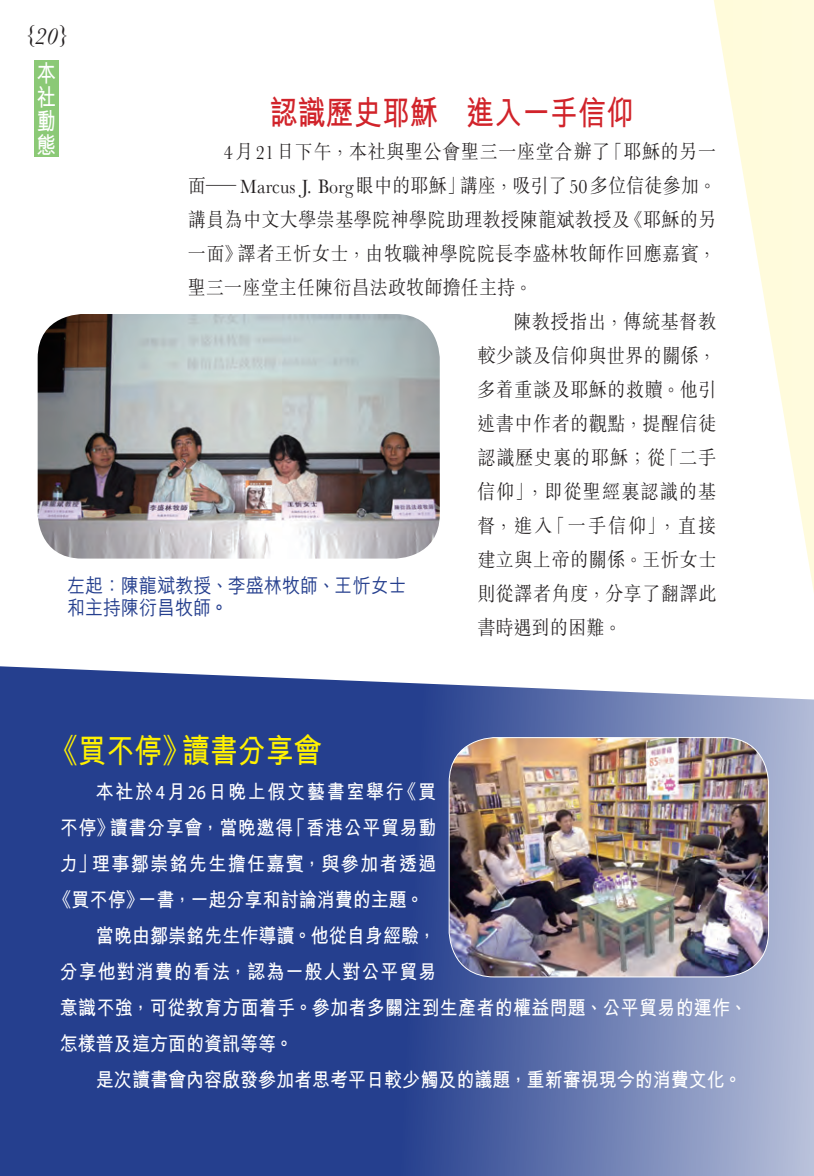
<style>
.page{position:relative;width:814px;height:1176px;background:#fff}
.page>*{position:absolute;margin:0;border:0;box-sizing:border-box;transform-origin:0 0}
._2012_newsletter_hei{font:700 33.6px "M Hei HK";color:#d1232a;scale:.83 1}
._2012_newsletter_hei-2{font:700 33.6px "M Hei HK";color:#fff101;scale:.83 1}
._2012_眉題{font:700 24px/24px "M Hei HK";color:#fff;text-align:justify;scale:.8 1}
._2012_number{font:italic 24px "Baskerville";color:#231f20}
._2012_newsletter_tex{font:300 20px/34px "M Sung HK";letter-spacing:.03em;color:#231f20;text-align:justify;scale:.9 1}
._2012_newsletter_tex-2{font:700 20px/36px "M Hei HK";letter-spacing:.015em;color:#fff;scale:.9 1}
._2012_caption{font:500 20px/22px "M Hei HK";letter-spacing:.005em;color:#253f8e;scale:.9 1}
._2012_newsletter_tex-3{font:700 20px "M Hei HK";letter-spacing:.035em;color:#fff;scale:.9 1}
._2012_newsletter_tex-4{font:700 20px "M Hei HK";letter-spacing:.075em;color:#fff;scale:.9 1}
._2012_newsletter_tex-5{font:700 20px "M Hei HK";letter-spacing:.09em;color:#fff;scale:.9 1}
.s1{font-family:"Baskerville";font-weight:400}
.s2{font-family:"Myriad Pro";font-weight:400}
</style>
<div class="page">
<svg style="left:714px;top:0;width:99px;height:586px;fill:#fffce0"></svg>
<svg style="left:0;top:666px;width:813px;height:510px;background:#475d9f"></svg>
<div style="left:34px;top:61px;width:25px;height:96px;background:#8bc976"></div>
<img style="left:39px;top:315px;width:399px;height:243px">
<div style="left:36px;top:312px;width:405px;height:249px;border:2px solid #fff;border-radius:45px"></div>
<img style="left:449px;top:738px;width:319px;height:239px">
<div style="left:448px;top:737px;width:320px;height:240px;border:1px solid #fff;border-radius:45px"></div>
<p class="_2012_number" style="left:25px;top:21px;width:45px">{20}</p>
<p class="_2012_眉題" style="left:37px;top:60px;width:24px">本社動態</p>
<p class="_2012_newsletter_hei" style="left:270px;top:89px;width:440px">認識歷史耶穌　進入一手信仰</p>
<p class="_2012_newsletter_tex" style="left:188px;top:134px;width:588px;text-indent:36px"><span class="s1">4</span>月<span class="s1">21</span>日下午，本社與聖公會聖三一座堂合辦了「耶穌的另一面─<span class="s1">Marcus J. Borg</span>眼中的耶穌」講座，吸引了<span class="s1">50</span>多位信徒參加。講員為中文大學崇基學院神學院助理教授陳龍斌教授及《耶穌的另一面》譯者王忻女士，由牧職神學院院長李盛林牧師作回應嘉賓，聖三一座堂主任陳衍昌法政牧師擔任主持。</p>
<p class="_2012_newsletter_tex" style="left:477px;top:304px;width:267px;text-indent:36px">陳教授指出，傳統基督教較少談及信仰與世界的關係，多着重談及耶穌的救贖。他引述書中作者的觀點，提醒信徒認識歷史裏的耶穌；從「二手信仰」，即從聖經裏認識的基督，進入「一手信仰」，直接建立與上帝的關係。王忻女士則從譯者角度，分享了翻譯此書時遇到的困難。</p>
<p class="_2012_caption" style="left:67px;top:573px;width:379px">左起：陳龍斌教授、李盛林牧師、王忻女士和主持陳衍昌牧師。</p>
<p class="_2012_newsletter_hei-2" style="left:50px;top:726px;width:329px">《買不停》讀書分享會</p>
<p class="_2012_newsletter_tex-5" style="left:96px;top:777px;width:379px">本社於<span class="s2">4</span>月<span class="s2">26</span>日晚上假文藝書室舉行《買</p>
<p class="_2012_newsletter_tex-3" style="left:60px;top:813px;width:419px">不停》讀書分享會，當晚邀得「香港公平貿易動</p>
<p class="_2012_newsletter_tex-4" style="left:60px;top:849px;width:419px">力」理事鄒崇銘先生擔任嘉賓，與參加者透過</p>
<p class="_2012_newsletter_tex-2" style="left:54px;top:880px;width:412px">《買不停》一書，一起分享和討論消費的主題。</p>
<p class="_2012_newsletter_tex-2" style="left:60px;top:916px;width:765px;text-indent:36px">當晚由鄒崇銘先生作導讀。他從自身經驗，<br>分享他對消費的看法，認為一般人對公平貿易<br>意識不強，可從教育方面着手。參加者多關注到生產者的權益問題、公平貿易的運作、怎樣普及這方面的資訊等等。</p>
<p class="_2012_newsletter_tex-2" style="left:96px;top:1060px;width:719px">是次讀書會內容啟發參加者思考平日較少觸及的議題，重新審視現今的消費文化。</p>
</div>
